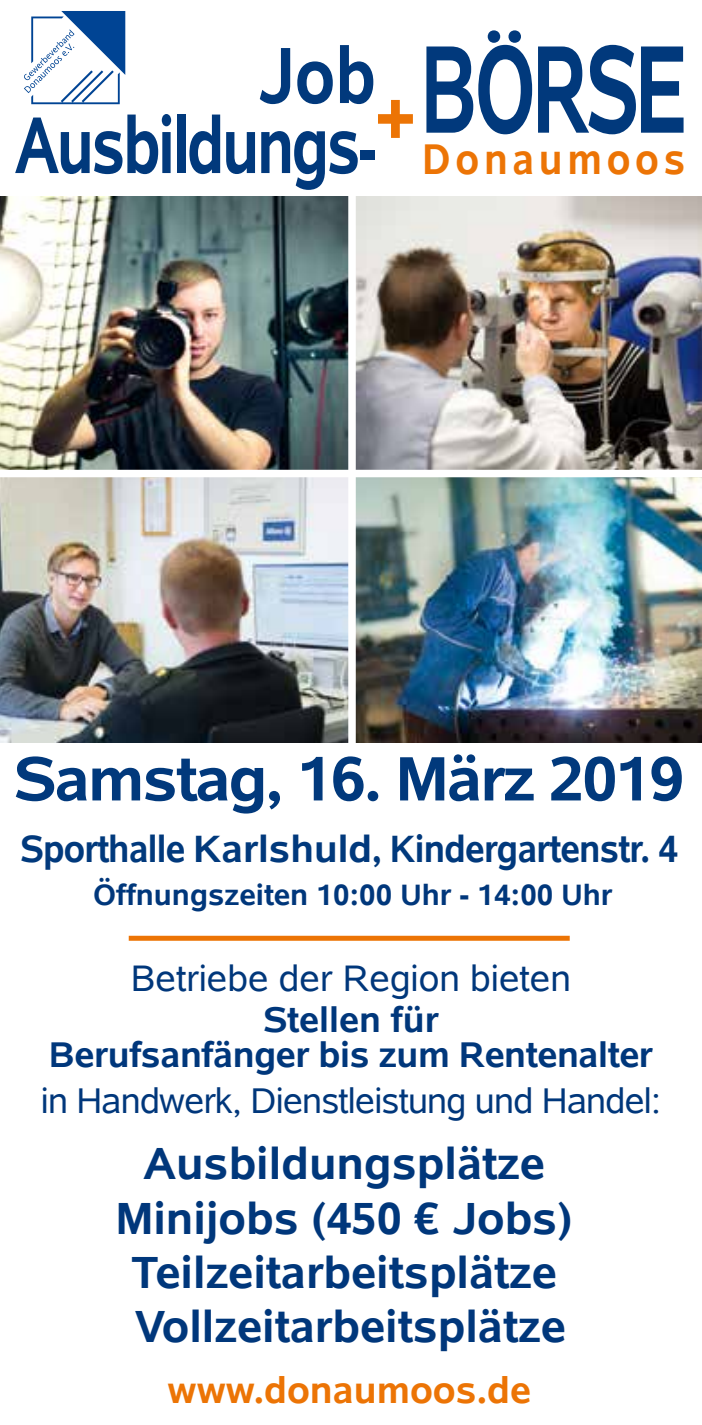
<style>
.page{position:relative;width:702px;height:1425px;background:#fff}
.page>*{position:absolute;margin:0;border:0;box-sizing:border-box;transform-origin:0 0}
.t1{font:700 125px "Albany";letter-spacing:-.04em;color:#01397c;scale:.63 1}
.t2{font:700 80.5px "Albany";letter-spacing:-.04em;color:#01397c;scale:.76 1}
.t3{font:700 74.75px "Albany";color:#01397c}
.t4{font:700 62.75px "Albany";letter-spacing:-.03em;color:#01397c}
.t5{font:700 45px/54.2px "Albany";color:#00377b;text-align:center}
.t6{font:700 38.25px "Albany";letter-spacing:-.02em;color:#01397c;scale:.92 1}
.t7{font:700 37.5px "Albany";color:#ec7405}
.t8{font:37px "Albany";color:#00377b}
.t9{font:700 35.75px/34.8px "Albany";letter-spacing:-.01em;color:#00377b;text-align:center}
.t10{font:35.75px "Albany";letter-spacing:-.02em;color:#00377b}
.t11{font:700 29.5px "Albany";color:#00377b}
.s1{font-size:69.25px}
.s2{font-size:43px;color:#ec7405}
</style>
<div class="page">
<div style="left:129px;top:935px;width:440px;height:5px;background:#ec7405"></div>
<svg style="left:24px;top:11px;width:101px;height:93px"></svg>
<img style="left:0;top:197px;width:348px;height:272px">
<img style="left:356px;top:197px;width:346px;height:272px">
<img style="left:0;top:477px;width:348px;height:266px">
<img style="left:356px;top:477px;width:346px;height:266px">
<h3 class="t3" style="left:483px;top:-36px;width:43px">..</h3>
<h1 class="t1" style="left:258px;top:2px;width:684px"><sup>Job</sup> BORSE</h1>
<h2 class="t2" style="left:15px;top:89px;width:883px">Ausbildungs<span class="s1">-</span><sup>+</sup> <span class="s2">D o n a u m o o s</span></h2>
<h3 class="t4" style="left:14px;top:734px;width:672px">Samstag, 16. März 2019</h3>
<p class="t6" style="left:20px;top:821px;width:716px">Sporthalle Karlshuld, Kindergartenstr. 4</p>
<p class="t11" style="left:93px;top:874px;width:520px">Öffnungszeiten 10:00 Uhr - 14:00 Uhr</p>
<p class="t8" style="left:131px;top:952px;width:441px">Betriebe der Region bieten</p>
<p class="t9" style="left:49px;top:1001px;width:605px">Stellen für<br>Berufsanfänger bis zum Rentenalter</p>
<p class="t10" style="left:41px;top:1075px;width:621px">in Handwerk, Dienstleistung und Handel:</p>
<p class="t5" style="left:116px;top:1135px;width:458px">Ausbildungsplätze<br>Minijobs (450 € Jobs)<br>Teilzeitarbeitsplätze<br>Vollzeitarbeitsplätze</p>
<p class="t7" style="left:167px;top:1363px;width:365px">www.donaumoos.de</p>
</div>
